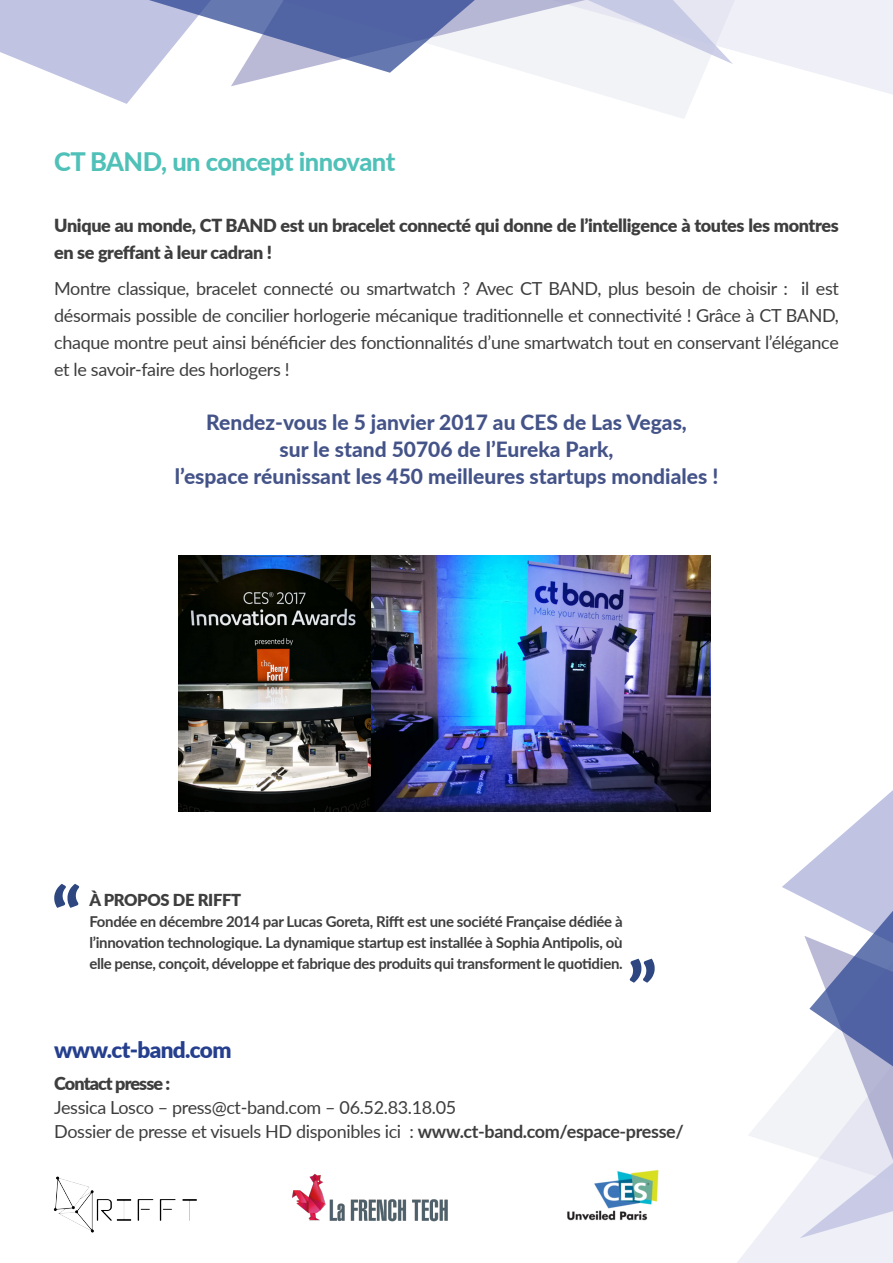
<style>
.page{position:relative;width:893px;height:1263px;background:#fff}
.page>*{position:absolute;margin:0;border:0;box-sizing:border-box;transform-origin:0 0}
.t1{font:800 25.5px "Lato";letter-spacing:-.02em;color:#50c1b8}
.t2{font:900 22.5px "Lato";letter-spacing:-.03em;color:#253f8e}
.t3{font:800 21px "Lato";color:#445388}
.t4{font:18px/27px "Lato";letter-spacing:-.02em;color:#3e3e3f;text-align:justify}
.t5{font:900 18px/27px "Lato";letter-spacing:-.02em;color:#3e3e3f}
.t6{font:900 18px "Lato";letter-spacing:-.05em;color:#3e3e3f}
.t7{font:900 16.5px "Lato";letter-spacing:-.02em;color:#3e3e3f}
.t8{font:700 15px/21px "Lato";letter-spacing:-.02em;color:#3e3e3f;text-align:justify}
.s1{font-weight:700}
</style>
<div class="page">
<svg style="left:54px;top:884px;width:25px;height:24px"></svg>
<svg style="left:630px;top:959px;width:25px;height:24px"></svg>
<img style="left:567px;top:1169px;width:92px;height:52px">
<img style="left:53px;top:1176px;width:144px;height:57px">
<img style="left:292px;top:1174px;width:156px;height:48px">
<svg style="left:636px;top:0;width:257px;height:119px;fill:#eeeff7"></svg>
<svg style="left:0;top:0;width:733px;height:104px"></svg>
<div style="left:737px;top:1238px;width:156px;height:25px;background:#eeeff7"></div>
<svg style="left:749px;top:790px;width:144px;height:448px"></svg>
<img style="left:178px;top:556px;width:532px;height:256px">
<p class="t1" style="left:54px;top:143px;width:343px">CT BAND, un concept innovant</p>
<p class="t5" style="left:54px;top:211px;width:786px">Unique au monde, CT BAND est un bracelet connecté qui donne de l’intelligence à toutes les montres en se greffant à leur cadran !</p>
<p class="t4" style="left:54px;top:274px;width:786px">Montre classique, bracelet connecté ou smartwatch ? Avec CT BAND, plus besoin de choisir : il est désormais possible de concilier horlogerie mécanique traditionnelle et connectivité ! Grâce à CT BAND, chaque montre peut ainsi bénéficier des fonctionnalités d’une smartwatch tout en conservant l’élégance et le savoir-faire des horlogers !</p>
<p class="t3" style="left:206px;top:407px;width:482px">Rendez-vous le 5 janvier 2017 au CES de Las Vegas,</p>
<p class="t3" style="left:280px;top:434px;width:335px">sur le stand 50706 de l’Eureka Park,</p>
<p class="t3" style="left:175px;top:461px;width:545px">l’espace réunissant les 450 meilleures startups mondiales !</p>
<p class="t7" style="left:89px;top:887px;width:153px">À PROPOS DE RIFFT</p>
<p class="t8" style="left:89px;top:910px;width:535px">Fondée en décembre 2014 par Lucas Goreta, Rifft est une société Française dédiée à l’innovation technologique. La dynamique startup est installée à Sophia Antipolis, où elle pense, conçoit, développe et fabrique des produits qui transforment le quotidien.</p>
<p class="t2" style="left:54px;top:1033px;width:179px">www.ct-band.com</p>
<p class="t6" style="left:54px;top:1070px;width:118px">Contact presse :</p>
<p class="t4" style="left:54px;top:1093px;width:404px">Jessica Losco – press@ct-band.com – 06.52.83.18.05</p>
<p class="t4" style="left:54px;top:1117px;width:631px">Dossier de presse et visuels HD disponibles ici : <span class="s1">www.ct-band.com/espace-presse/</span></p>
</div>
